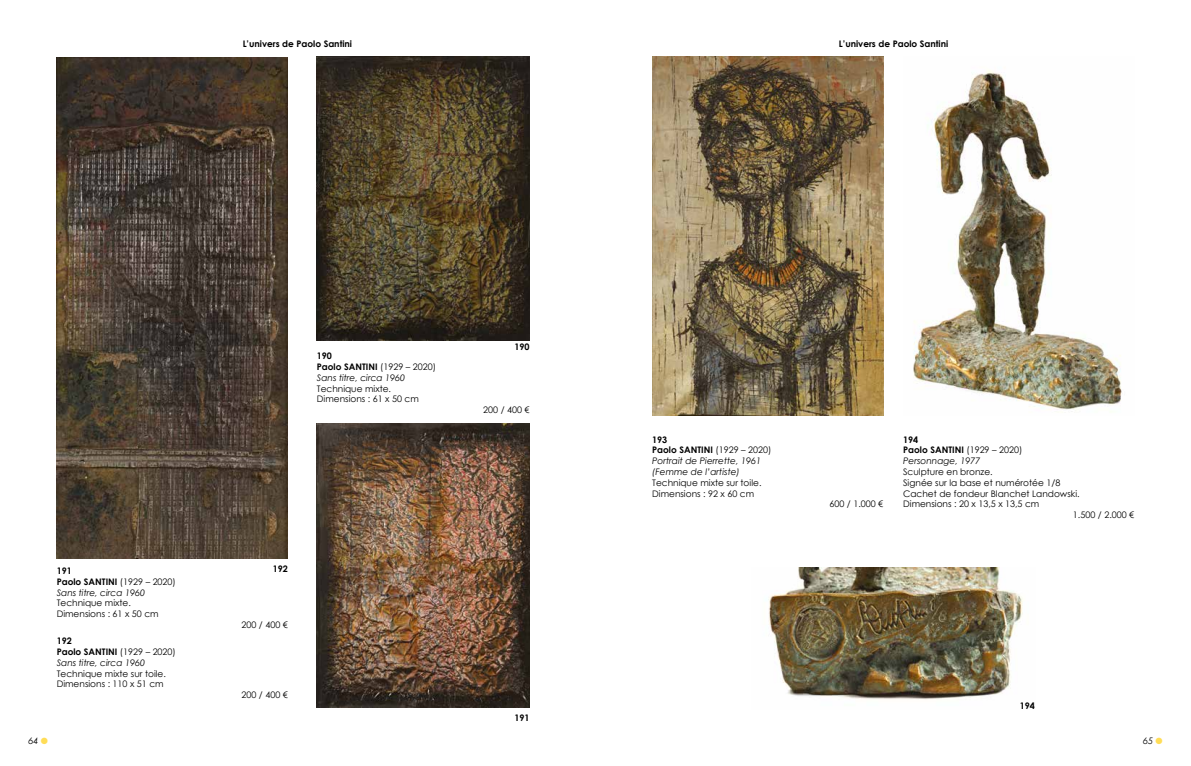
<style>
.page{position:relative;width:1191px;height:766px;background:#fff}
.page>*{position:absolute;margin:0;border:0;box-sizing:border-box;transform-origin:0 0}
.t1{font:9px/10.8px "Century Gothic";color:#000}
.t2{font:italic 9px/10.8px "Century Gothic";color:#000}
.t3{font:700 9px/10.8px "Century Gothic";color:#000}
.s1{font-weight:700;font-style:normal}
.s2{font-style:normal}
.s3{font-weight:400}
.s4{font-weight:400;font-style:italic}
.s5{color:#ffdd57}
</style>
<div class="page">
<img style="left:652px;top:57px;width:231px;height:359px">
<img style="left:57px;top:57px;width:231px;height:501px">
<img style="left:317px;top:57px;width:212px;height:283px">
<img style="left:317px;top:424px;width:212px;height:283px">
<img style="left:913px;top:70px;width:209px;height:342px">
<img style="left:769px;top:567px;width:254px;height:133px">
<p class="t3" style="left:243px;top:38px;width:111px">L’univers de Paolo Santini</p>
<p class="t3" style="left:839px;top:38px;width:111px">L’univers de Paolo Santini</p>
<p class="t2" style="left:57px;top:565px;width:121px"><span class="s1">191<br>Paolo SANTINI</span> <span class="s2">(1929 – 2020)<br></span>Sans titre, circa 1960</p>
<p class="t1" style="left:57px;top:597px;width:103px">Technique mixte.<br>Dimensions : 61 x 50 cm</p>
<p class="t2" style="left:57px;top:635px;width:121px"><span class="s1">192<br>Paolo SANTINI</span> <span class="s2">(1929 – 2020)<br></span>Sans titre, circa 1960</p>
<p class="t1" style="left:57px;top:667px;width:111px">Technique mixte sur toile.<br>Dimensions : 110 x 51 cm</p>
<p class="t2" style="left:317px;top:350px;width:121px"><span class="s1">190<br>Paolo SANTINI</span> <span class="s2">(1929 – 2020)<br></span>Sans titre, circa 1960</p>
<p class="t1" style="left:317px;top:383px;width:103px">Technique mixte.<br>Dimensions : 61 x 50 cm</p>
<p class="t3" style="left:514px;top:341px;width:17px">190</p>
<p class="t1" style="left:483px;top:404px;width:48px">200 / 400 €</p>
<p class="t3" style="left:273px;top:563px;width:17px">192</p>
<p class="t1" style="left:241px;top:619px;width:48px">200 / 400 €</p>
<p class="t1" style="left:241px;top:689px;width:48px">200 / 400 €</p>
<p class="t3" style="left:514px;top:712px;width:17px">191</p>
<p class="t2" style="left:652px;top:433px;width:121px"><span class="s1">193<br>Paolo SANTINI</span> <span class="s2">(1929 – 2020)<br></span>Portrait de Pierrette, 1961 (Femme de l’artiste)</p>
<p class="t1" style="left:652px;top:477px;width:111px">Technique mixte sur toile.<br>Dimensions : 92 x 60 cm</p>
<p class="t1" style="left:829px;top:498px;width:55px">600 / 1.000 €</p>
<p class="t3" style="left:903px;top:433px;width:121px">194<br>Paolo SANTINI <span class="s3">(1929 – 2020)<br></span><span class="s4">Personnage, 1977</span></p>
<p class="t1" style="left:903px;top:466px;width:91px">Sculpture en bronze.</p>
<p class="t1" style="left:903px;top:477px;width:159px">Signée sur la base et numérotée 1/8</p>
<p class="t1" style="left:903px;top:487px;width:178px">Cachet de fondeur Blanchet Landowski.</p>
<p class="t1" style="left:903px;top:498px;width:138px">Dimensions : 20 x 13,5 x 13,5 cm</p>
<p class="t1" style="left:1073px;top:509px;width:63px">1.500 / 2.000 €</p>
<p class="t3" style="left:1020px;top:699px;width:17px">194</p>
<p class="t2" style="left:28px;top:735px;width:21px">64 <span class="s5">●</span></p>
<p class="t2" style="left:1143px;top:735px;width:21px">65 <span class="s5">●</span></p>
</div>
